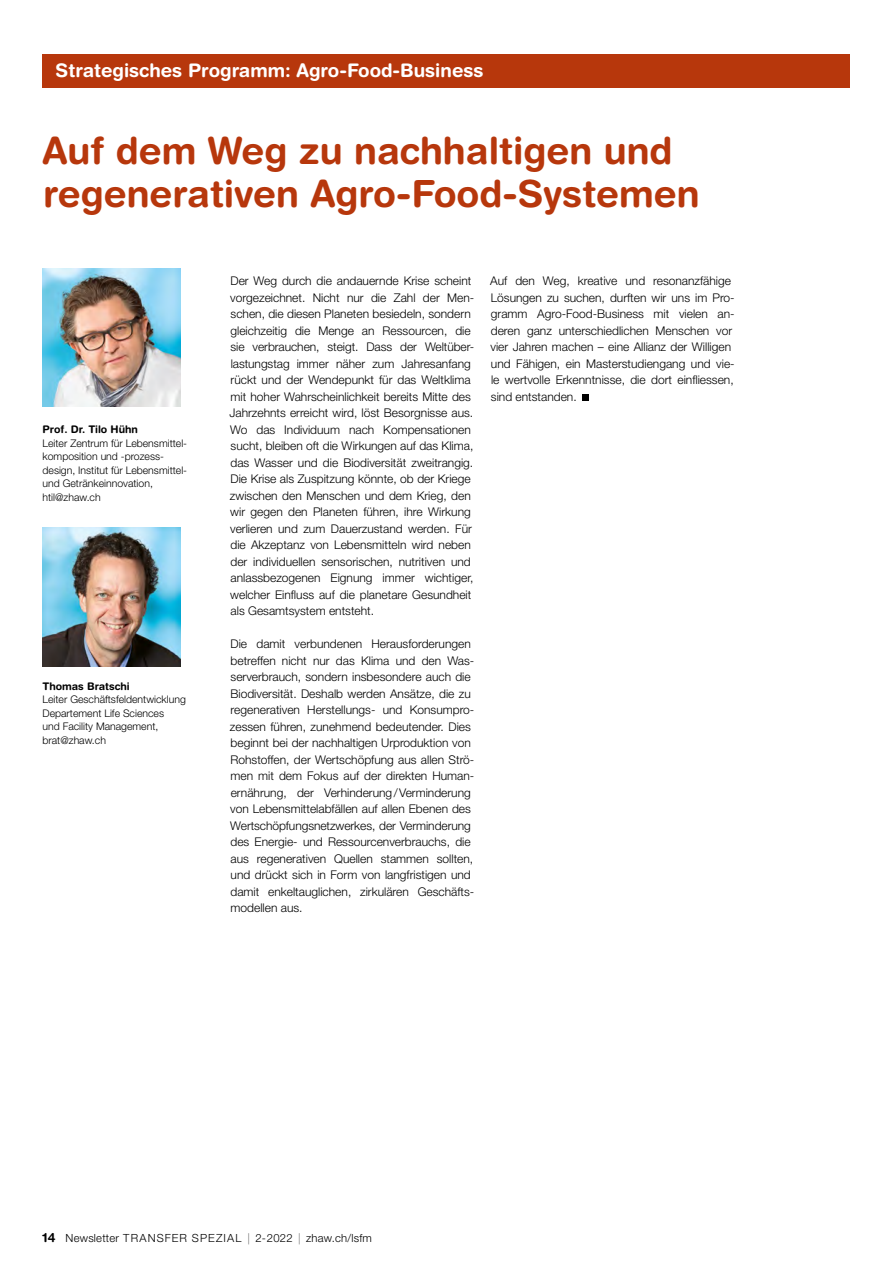
<style>
.page{position:relative;width:893px;height:1263px;background:#fff}
.page>*{position:absolute;margin:0;border:0;box-sizing:border-box;transform-origin:0 0}
.Fachgebiet{font:700 37.5px/43.5px "Helvetica Rounded LT Std";color:#b7370c}
.Titel_kleiner{font:700 18.75px "Helvetica Rounded LT Std";color:#fff}
.Lauftext_kleiner{font:300 12px/16.5px "Helvetica Neue LT Pro";color:#000}
.t1{font:300 11.25px "Helvetica Neue LT Std";letter-spacing:.02em;color:#000}
.Kontakt_kleiner{font:300 10.5px/13.5px "Helvetica Neue LT Std";color:#000}
.Kontakt_kleiner-2{font:700 10.5px "Helvetica Rounded LT Std";color:#000}
.s1{font-family:"Helvetica Rounded LT Std";font-weight:700;font-size:12.75px}
</style>
<div class="page">
<div style="left:43px;top:54px;width:807px;height:33px;background:#b7370c"></div>
<svg style="left:583px;top:394px;width:6px;height:6px"></svg>
<img style="left:43px;top:269px;width:138px;height:138px">
<img style="left:43px;top:528px;width:138px;height:138px">
<p class="Titel_kleiner" style="left:56px;top:59px;width:429px">Strategisches Programm: Agro-Food-Business</p>
<p class="Fachgebiet" style="left:43px;top:128px;width:659px">Auf dem Weg zu nachhaltigen und regenerativen Agro-Food-Systemen</p>
<p class="Kontakt_kleiner-2" style="left:43px;top:423px;width:97px">Prof. Dr. Tilo Hühn</p>
<p class="Kontakt_kleiner" style="left:43px;top:436px;width:146px">Leiter Zentrum für Lebensmittel&shy;komposition und -prozess&shy;design, Institut für Lebensmittel&shy;und Getränkeinnovation, htil@zhaw.ch</p>
<p class="Kontakt_kleiner-2" style="left:43px;top:680px;width:89px">Thomas Bratschi</p>
<p class="Kontakt_kleiner" style="left:43px;top:693px;width:145px">Leiter Geschäftsfeldentwicklung<br>Departement Life Sciences<br>und Facility Management, brat@zhaw.ch</p>
<p class="Lauftext_kleiner" style="left:229px;top:272px;width:246px">Der Weg durch die andauernde Krise scheint vorgezeichnet. Nicht nur die Zahl der Men&shy;schen, die diesen Planeten besiedeln, sondern gleichzeitig die Menge an Ressourcen, die sie verbrauchen, steigt. Dass der Weltüber&shy;lastungstag immer näher zum Jahresanfang rückt und der Wendepunkt für das Weltklima mit hoher Wahrscheinlichkeit bereits Mitte des Jahrzehnts erreicht wird, löst Besorgnisse aus.<br>Wo das Individuum nach Kompensationen sucht, bleiben oft die Wirkungen auf das Klima, das Wasser und die Biodiversität zweitrangig.<br>Die Krise als Zuspitzung könnte, ob der Kriege zwischen den Menschen und dem Krieg, den wir gegen den Planeten führen, ihre Wirkung verlieren und zum Dauerzustand werden. Für die Akzeptanz von Lebensmitteln wird neben der individuellen sensorischen, nutritiven und anlassbezogenen Eignung immer wichtiger, welcher Einfluss auf die planetare Gesundheit als Gesamtsystem entsteht.</p>
<p class="Lauftext_kleiner" style="left:230px;top:635px;width:246px">Die damit verbundenen Herausforderungen betreffen nicht nur das Klima und den Was&shy;serverbrauch, sondern insbesondere auch die Biodiversität. Deshalb werden Ansätze, die zu regenerativen Herstellungs- und Konsumpro&shy;zessen führen, zunehmend bedeutender. Dies beginnt bei der nachhaltigen Urproduktion von Rohstoffen, der Wertschöpfung aus allen Strö&shy;men mit dem Fokus auf der direkten Human&shy;ernährung, der Verhinderung/Verminderung von Lebensmittelabfällen auf allen Ebenen des Wertschöpfungsnetzwerkes, der Verminderung des Energie- und Ressourcenverbrauchs, die aus regenerativen Quellen stammen sollten, und drückt sich in Form von langfristigen und damit enkeltauglichen, zirkulären Geschäfts&shy;modellen aus.</p>
<p class="Lauftext_kleiner" style="left:490px;top:272px;width:246px">Auf den Weg, kreative und resonanzfähige Lösungen zu suchen, durften wir uns im Pro&shy;gramm Agro-Food-Business mit vielen an&shy;deren ganz unterschiedlichen Menschen vor vier Jahren machen – eine Allianz der Willigen und Fähigen, ein Masterstudiengang und vie&shy;le wertvolle Erkenntnisse, die dort einfliessen, sind entstanden.</p>
<p class="t1" style="left:43px;top:1231px;width:331px"><span class="s1">14</span> Newsletter TRANSFER SPEZIAL | 2-2022 | zhaw.ch/lsfm</p>
</div>
